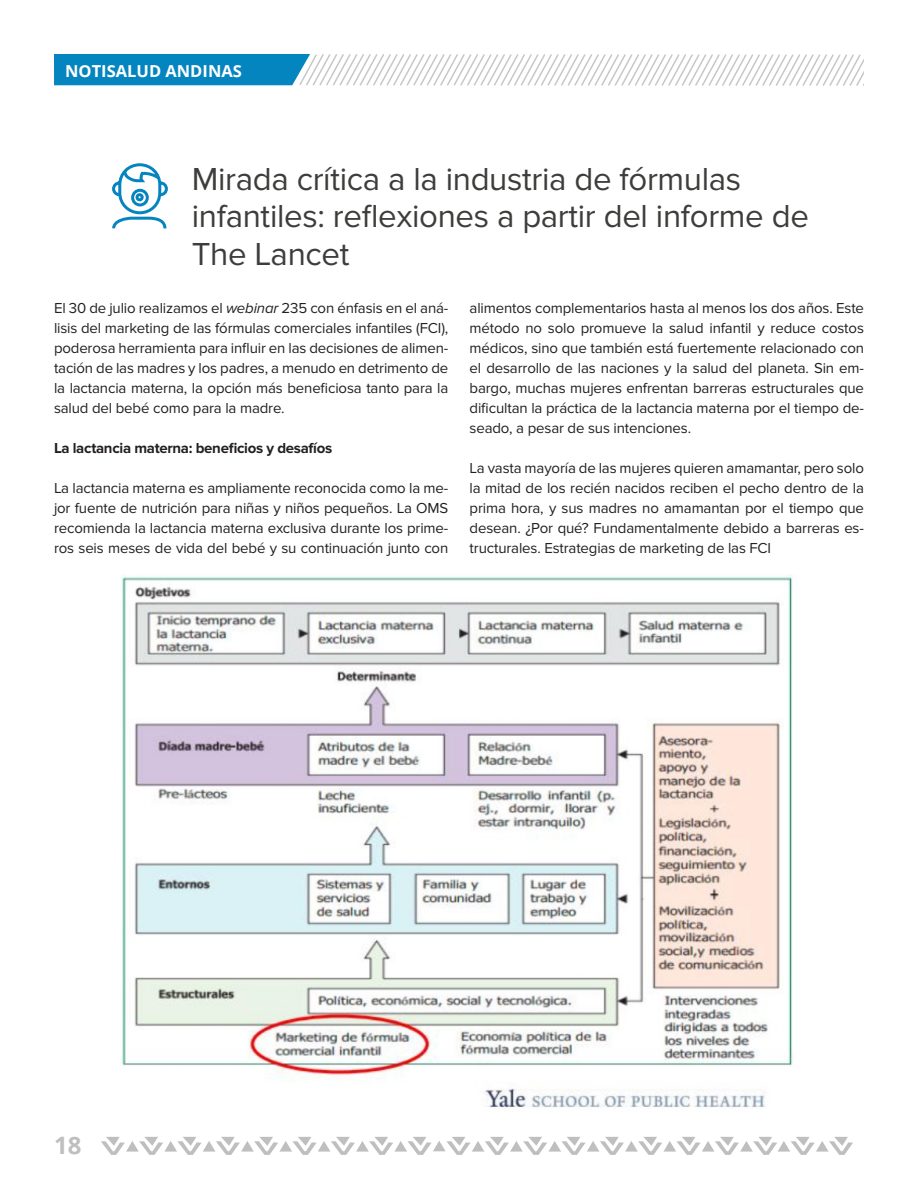
<style>
.page{position:relative;width:918px;height:1188px;background:#fff}
.page>*{position:absolute;margin:0;border:0;box-sizing:border-box;transform-origin:0 0}
.Títulos{font:33px/37.5px "Proxima Nova";letter-spacing:-.01em;color:#3d3d3b}
.t1{font:700 24px "Open Sans";color:#bfbfbf}
.t2{font:700 16.5px "Open Sans";color:#fff}
.Textos{font:15px/20px "Proxima Nova";letter-spacing:-.01em;color:#231f20;text-align:justify}
.Textos-2{font:700 15px "Proxima Nova";letter-spacing:-.02em;color:#231f20}
.s1{font-style:italic}
</style>
<div class="page">
<img style="left:121px;top:574px;width:672px;height:534px">
<svg style="left:54px;top:54px;width:810px;height:32px"></svg>
<svg style="left:112px;top:163px;width:56px;height:66px"></svg>
<svg style="left:101px;top:1137px;width:752px;height:18px"></svg>
<p class="t2" style="left:65px;top:59px;width:178px">NOTISALUD ANDINAS</p>
<p class="Títulos" style="left:192px;top:160px;width:619px">Mirada crítica a la industria de fórmulas infantiles: reflexiones a partir del informe de<br>The Lancet</p>
<p class="Textos" style="left:54px;top:299px;width:396px">El 30 de julio realizamos el <span class="s1">webinar</span> 235 con énfasis en el aná&shy;lisis del marketing de las fórmulas comerciales infantiles (FCI), poderosa herramienta para influir en las decisiones de alimen&shy;tación de las madres y los padres, a menudo en detrimento de la lactancia materna, la opción más beneficiosa tanto para la salud del bebé como para la madre.</p>
<p class="Textos-2" style="left:54px;top:439px;width:280px">La lactancia materna: beneficios y desafíos</p>
<p class="Textos" style="left:54px;top:478px;width:396px">La lactancia materna es ampliamente reconocida como la me&shy;jor fuente de nutrición para niñas y niños pequeños. La OMS recomienda la lactancia materna exclusiva durante los prime&shy;ros seis meses de vida del bebé y su continuación junto con</p>
<p class="Textos" style="left:470px;top:299px;width:396px">alimentos complementarios hasta al menos los dos años. Este método no solo promueve la salud infantil y reduce costos médicos, sino que también está fuertemente relacionado con el desarrollo de las naciones y la salud del planeta. Sin em&shy;bargo, muchas mujeres enfrentan barreras estructurales que dificultan la práctica de la lactancia materna por el tiempo de&shy;seado, a pesar de sus intenciones.</p>
<p class="Textos" style="left:470px;top:458px;width:396px">La vasta mayoría de las mujeres quieren amamantar, pero solo la mitad de los recién nacidos reciben el pecho dentro de la prima hora, y sus madres no amamantan por el tiempo que desean. ¿Por qué? Fundamentalmente debido a barreras es&shy;tructurales. Estrategias de marketing de las FCI</p>
<p class="t1" style="left:54px;top:1128px;width:29px">18</p>
</div>
